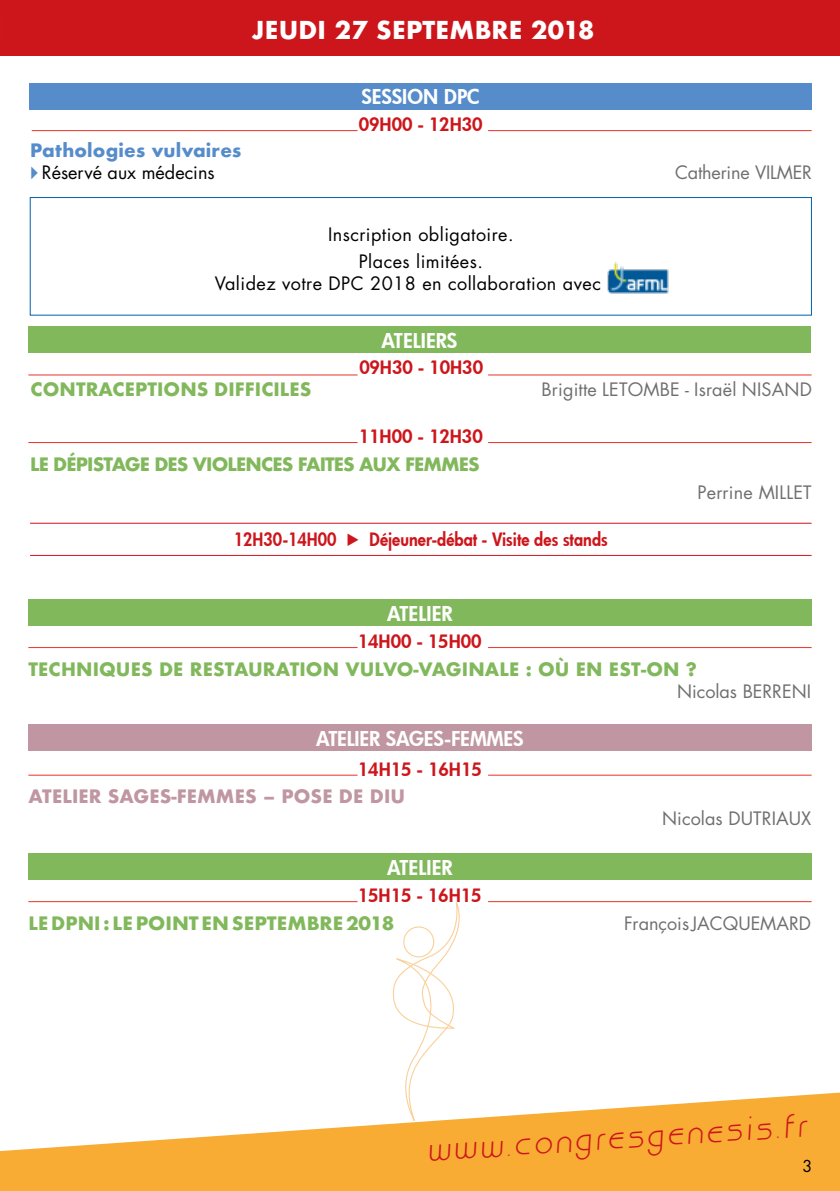
<style>
.page{position:relative;width:840px;height:1191px;background:#fff}
.page>*{position:absolute;margin:0;border:0;box-sizing:border-box;transform-origin:0 0}
.t1{font:32px "Bisque";color:#cd161b}
.t2{font:700 24px "Futura";letter-spacing:.01em;color:#fff}
.t3{font:800 20px "Futura";color:#fff}
.t4{font:18px "Futura";letter-spacing:.005em;color:#706f6f}
.t5{font:700 18px "Futura";color:#82b85c}
.t6{font:18px/27.6px "Futura";letter-spacing:.025em;color:#000;text-align:center}
.t7{font:800 18px "Futura";color:#cd161b}
.t8{font:800 18px "Futura";color:#cd161b;scale:.9 1}
.t9{font:700 18px/22px "Futura";letter-spacing:.01em;color:#568cc9}
.t10{font:700 18px "Futura";letter-spacing:-.05em;color:#82b85c}
.t11{font:700 18px "Futura";letter-spacing:.005em;color:#bf96a1}
.t12{font:16px "Futura";color:#000}
.s1{font-family:"Arial";font-weight:900}
.s2{font-weight:400;color:#000}
</style>
<div class="page">
<div style="left:0;top:0;width:839px;height:56px;background:#cd161b"></div>
<div style="left:29px;top:84px;width:782px;height:26px;background:#568cc9"></div>
<hr style="left:488px;top:130px;width:323px;height:1px;background:#e63329">
<hr style="left:30px;top:523px;width:781px;height:1px;background:#cd161b">
<hr style="left:30px;top:555px;width:781px;height:1px;background:#cd161b">
<hr style="left:32px;top:130px;width:325px;height:1px;background:#e63329">
<div style="left:28px;top:327px;width:782px;height:26px;background:#82b85c"></div>
<div style="left:28px;top:599px;width:783px;height:26px;background:#82b85c"></div>
<div style="left:28px;top:853px;width:783px;height:26px;background:#82b85c"></div>
<svg style="left:0;top:1092px;width:839px;height:99px;fill:#f8ac33"></svg>
<hr style="left:28px;top:374px;width:329px;height:1px;background:#e63329">
<hr style="left:488px;top:374px;width:323px;height:1px;background:#e63329">
<hr style="left:28px;top:442px;width:329px;height:1px;background:#e63329">
<hr style="left:488px;top:442px;width:323px;height:1px;background:#e63329">
<div style="left:28px;top:724px;width:783px;height:26px;background:#bf96a1"></div>
<hr style="left:28px;top:775px;width:329px;height:1px;background:#e63329">
<hr style="left:488px;top:775px;width:323px;height:1px;background:#e63329">
<hr style="left:28px;top:647px;width:329px;height:1px;background:#e63329">
<hr style="left:488px;top:647px;width:323px;height:1px;background:#e63329">
<hr style="left:28px;top:901px;width:329px;height:1px;background:#e63329">
<hr style="left:488px;top:901px;width:323px;height:1px;background:#e63329">
<svg style="left:391px;top:902px;width:72px;height:220px"></svg>
<img style="left:607px;top:262px;width:62px;height:32px">
<div style="left:30px;top:197px;width:781px;height:118px;border:1px solid #0061ad"></div>
<h2 class="t2" style="left:252px;top:13px;width:344px">JEUDI 27 SEPTEMBRE 2018</h2>
<p class="t9" style="left:30px;top:139px;width:213px">Pathologies vulvaires <span class="s1">►</span> <span class="s2">Réservé aux médecins</span></p>
<p class="t3" style="left:361px;top:83px;width:119px">SESSION DPC</p>
<p class="t7" style="left:359px;top:112px;width:125px">09H00 - 12H30</p>
<p class="t4" style="left:674px;top:160px;width:138px">Catherine VILMER</p>
<p class="t6" style="left:328px;top:220px;width:187px">Inscription obligatoire.<br>Places limitées.</p>
<p class="t6" style="left:215px;top:270px;width:455px">Validez votre DPC 2018 en collaboration avec l’AFML.</p>
<p class="t3" style="left:381px;top:327px;width:77px">ATELIERS</p>
<p class="t7" style="left:359px;top:355px;width:125px">09H30 - 10H30</p>
<p class="t5" style="left:30px;top:376px;width:282px">CONTRACEPTIONS DIFFICILES</p>
<p class="t4" style="left:541px;top:377px;width:272px">Brigitte LETOMBE - Israël NISAND</p>
<p class="t7" style="left:358px;top:424px;width:125px">11H00 - 12H30</p>
<p class="t10" style="left:30px;top:451px;width:451px">LE DÉPISTAGE DES VIOLENCES FAITES AUX FEMMES</p>
<p class="t4" style="left:697px;top:480px;width:115px">Perrine MILLET</p>
<p class="t8" style="left:234px;top:527px;width:417px">12H30-14H00 • Déjeuner-débat - Visite des stands</p>
<p class="t3" style="left:387px;top:600px;width:67px">ATELIER</p>
<p class="t7" style="left:357px;top:629px;width:125px">14H00 - 15H00</p>
<p class="t5" style="left:28px;top:656px;width:669px">TECHNIQUES DE RESTAURATION VULVO-VAGINALE : OÙ EN EST-ON ?</p>
<p class="t4" style="left:676px;top:679px;width:135px">Nicolas BERRENI</p>
<p class="t3" style="left:316px;top:724px;width:209px">ATELIER SAGES-FEMMES</p>
<p class="t7" style="left:357px;top:756px;width:125px">14H15 - 16H15</p>
<p class="t11" style="left:28px;top:783px;width:378px">ATELIER SAGES-FEMMES – POSE DE DIU</p>
<p class="t3" style="left:387px;top:854px;width:67px">ATELIER</p>
<p class="t4" style="left:661px;top:806px;width:151px">Nicolas DUTRIAUX</p>
<p class="t7" style="left:357px;top:883px;width:125px">15H15 - 16H15</p>
<p class="t5" style="left:28px;top:910px;width:367px">LE DPNI : LE POINT EN SEPTEMBRE 2018</p>
<p class="t4" style="left:623px;top:911px;width:188px">François JACQUEMARD</p>
<h1 class="t1" style="left:425px;top:1133px;width:382px;rotate:-4deg">www.congresgenesis.fr</h1>
<p class="t12" style="left:802px;top:1154px;width:11px">3</p>
</div>
